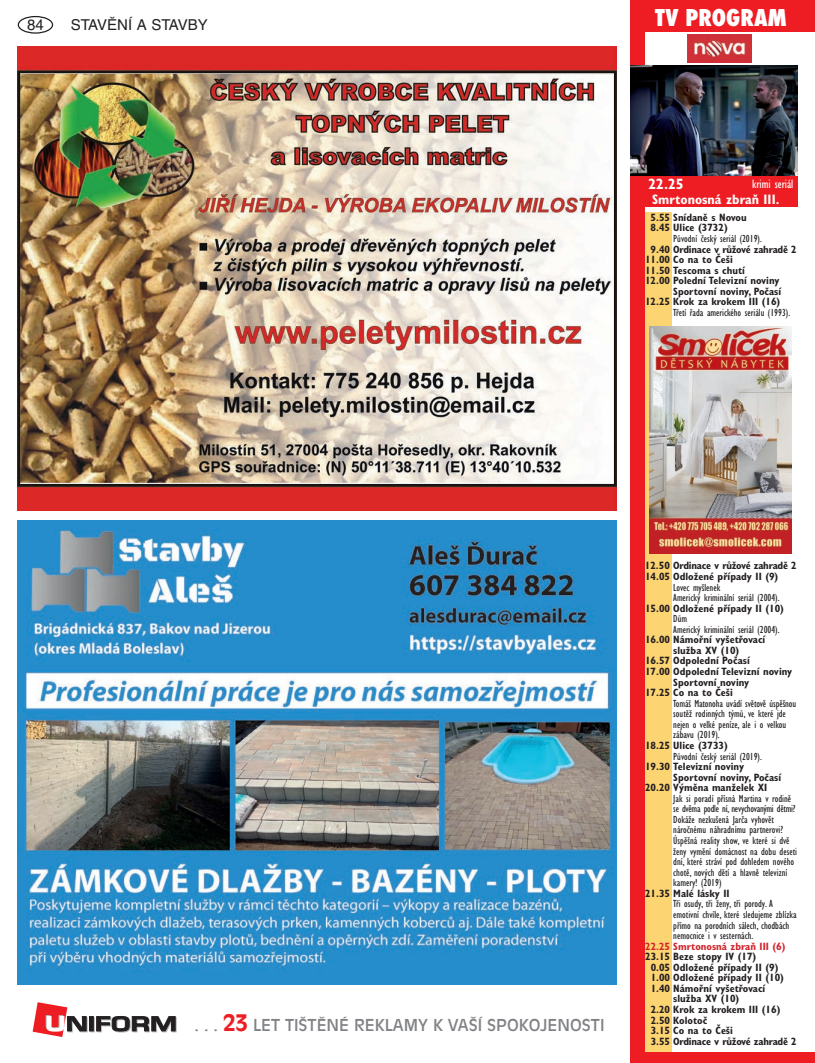
<style>
.page{position:relative;width:815px;height:1063px;background:#fff}
.page>*{position:absolute;margin:0;border:0;box-sizing:border-box;transform-origin:0 0}
.t1{font:800 condensed 22.5px "Futura";color:#fff}
.t2{font:16.25px "Antique Olive CE";color:#808285}
.t3{font:15px "Helvetica CE";color:#231f20}
.t4{font:700 condensed 15px "Gill Sans CE";color:#fff}
.t5{font:700 condensed 13.75px "Gill Sans CE";color:#fff}
.t6{font:condensed 12.5px "Gill Sans CE";color:#fff}
.t7{font:condensed 10.62px/10.5px "Gill Sans CE";color:#231f20}
.t8{font:700 condensed 10.62px/10.5px "Gill Sans CE";color:#231f20}
.t9{font:700 condensed 10.62px "Gill Sans CE";letter-spacing:-.02em;color:#231f20}
.t10{font:700 condensed 10.62px "Gill Sans CE";color:#d1232a}
.s1{font-weight:700;font-size:22.5px;color:#ee1d23}
</style>
<div class="page">
<div style="left:18px;top:16px;width:35px;height:18px;border:1px solid #231f20;border-radius:50%"></div>
<svg style="left:90px;top:1017px;width:5px;height:15px"></svg>
<svg style="left:89px;top:1016px;width:5px;height:15px"></svg>
<svg style="left:96px;top:1016px;width:81px;height:16px"></svg>
<svg style="left:33px;top:1002px;width:55px;height:35px"></svg>
<img style="left:18px;top:46px;width:599px;height:464px">
<div style="left:631px;top:0;width:184px;height:32px;background:#ee1d23"></div>
<div style="left:631px;top:175px;width:166px;height:32px;background:#ee1d23"></div>
<img style="left:687px;top:34px;width:64px;height:29px">
<div style="left:631px;top:0;width:14px;height:1063px;background:#ee1d23"></div>
<div style="left:631px;top:1052px;width:184px;height:11px;background:#ee1d23"></div>
<div style="left:645px;top:213px;width:26px;height:839px;background:#fdd472"></div>
<img style="left:631px;top:66px;width:166px;height:109px">
<img style="left:18px;top:521px;width:599px;height:464px">
<img style="left:650px;top:326px;width:141px;height:227px">
<h3 class="t3" style="left:27px;top:16px;width:18px">84</h3>
<h3 class="t3" style="left:71px;top:16px;width:138px">STAVĚNÍ A STAVBY</h3>
<h1 class="t1" style="left:655px;top:2px;width:133px">TV PROGRAM</h1>
<h3 class="t4" style="left:648px;top:175px;width:37px">22.25</h3>
<p class="t5" style="left:652px;top:191px;width:129px">Smrtonosná zbraň III.</p>
<p class="t6" style="left:752px;top:176px;width:43px">krimi seriál</p>
<p class="t8" style="left:651px;top:212px;width:98px">5.55 Snídaně s Novou<br>8.45 Ulice (3732)</p>
<p class="t7" style="left:673px;top:233px;width:90px">Původní český seriál (2019).</p>
<p class="t8" style="left:645px;top:244px;width:153px;text-indent:6px">9.40 Ordinace v růžové zahradě 2<br>11.00 Co na to Češi<br>11.50 Tescoma s chutí<br>12.00 Polední Televizní noviny</p>
<p class="t8" style="left:645px;top:286px;width:138px;text-align:right">Sportovní noviny, Počasí<br>12.25 Krok za krokem III (16)</p>
<p class="t7" style="left:673px;top:307px;width:118px">Třetí řada amerického seriálu (1993).</p>
<h2 class="t2" style="left:195px;top:1016px;width:411px">. . . <span class="s1">23</span> LET TIŠTĚNÉ REKLAMY K VAŠÍ SPOKOJENOSTI</h2>
<p class="t8" style="left:645px;top:561px;width:153px">12.50 Ordinace v růžové zahradě 2<br>14.05 Odložené případy II (9)</p>
<p class="t7" style="left:673px;top:582px;width:108px">Lovec myšlenek<br>Americký kriminální seriál (2004).</p>
<p class="t8" style="left:645px;top:603px;width:140px">15.00 Odložené případy II (10)</p>
<p class="t7" style="left:673px;top:613px;width:108px">Dům<br>Americký kriminální seriál (2004).</p>
<p class="t8" style="left:645px;top:635px;width:122px">16.00 Námořní vyšetřovací</p>
<p class="t8" style="left:673px;top:645px;width:68px">služba XV (10)</p>
<p class="t8" style="left:645px;top:656px;width:106px">16.57 Odpolední Počasí</p>
<p class="t8" style="left:645px;top:666px;width:149px">17.00 Odpolední Televizní noviny</p>
<p class="t8" style="left:673px;top:677px;width:78px">Sportovní noviny</p>
<p class="t8" style="left:645px;top:687px;width:89px">17.25 Co na to Češi</p>
<p class="t7" style="left:673px;top:698px;width:124px">Tomáš Matonoha uvádí světově úspěšnou soutěž rodinných týmů, ve které jde nejen o velké peníze, ale i o velkou zábavu (2019).</p>
<p class="t8" style="left:645px;top:740px;width:84px">18.25 Ulice (3733)</p>
<p class="t7" style="left:673px;top:751px;width:90px">Původní český seriál (2019).</p>
<p class="t8" style="left:645px;top:761px;width:100px">19.30 Televizní noviny</p>
<p class="t8" style="left:673px;top:772px;width:109px">Sportovní noviny, Počasí</p>
<p class="t8" style="left:645px;top:782px;width:124px">20.20 Výměna manželek XI</p>
<p class="t7" style="left:673px;top:793px;width:125px">Jak si poradí přísná Martina v rodině se dvěma podle ní, nevychovanými dětmi?<br>Dokáže nezkušená Jarča vyhovět náročnému náhradnímu partnerovi?<br>Úspěšná reality show, ve které si dvě ženy vymění domácnost na dobu deseti dní, které stráví pod dohledem nového chotě, nových dětí a hlavně televizní kamery! (2019)</p>
<p class="t8" style="left:645px;top:888px;width:86px">21.35 Malé lásky II</p>
<p class="t7" style="left:673px;top:899px;width:125px">Tři osudy, tři ženy, tři porody. A emotivní chvíle, které sledujeme zblízka přímo na porodních sálech, chodbách nemocnice i v sesternách.</p>
<p class="t10" style="left:645px;top:940px;width:142px">22.25 Smrtonosná zbraň III (6)</p>
<p class="t8" style="left:645px;top:951px;width:113px">23.15 Beze stopy IV (17)</p>
<p class="t8" style="left:651px;top:962px;width:129px">0.05 Odložené případy II (9)</p>
<p class="t8" style="left:651px;top:973px;width:135px">1.00 Odložené případy II (10)</p>
<p class="t8" style="left:651px;top:983px;width:116px">1.40 Námořní vyšetřovací</p>
<p class="t8" style="left:673px;top:994px;width:68px">služba XV (10)</p>
<p class="t8" style="left:651px;top:1004px;width:131px">2.20 Krok za krokem III (16)</p>
<p class="t8" style="left:651px;top:1015px;width:58px">2.50 Kolotoč</p>
<p class="t8" style="left:651px;top:1025px;width:84px">3.15 Co na to Češi</p>
<p class="t9" style="left:651px;top:1035px;width:148px">3.55 Ordinace v růžové zahradě 2</p>
</div>
